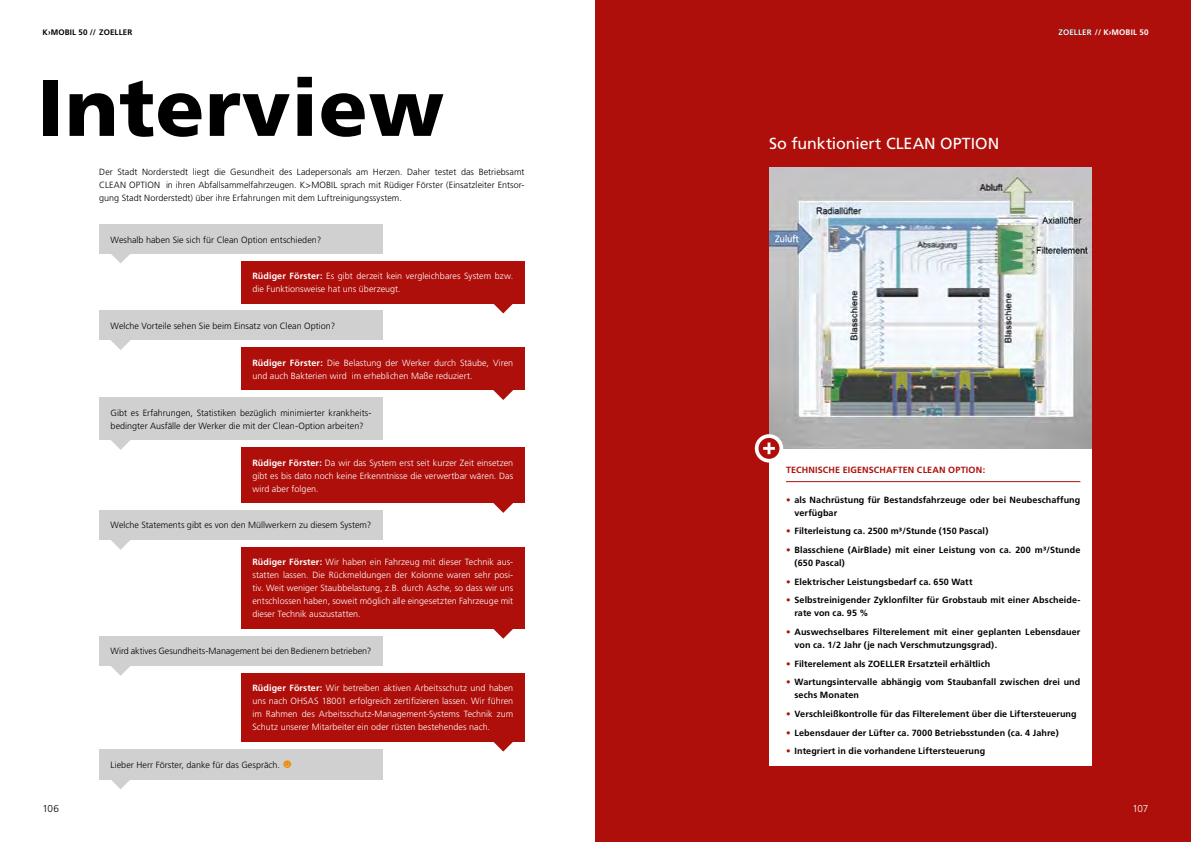
<style>
.page{position:relative;width:1191px;height:842px;background:#fff}
.page>*{position:absolute;margin:0;border:0;box-sizing:border-box;transform-origin:0 0}
.t1{font:900 80px "Frutiger";letter-spacing:.01em;color:#000}
.t2{font:16px "Frutiger";letter-spacing:-.005em;color:#fff}
.t3{font:300 10px "Frutiger";color:#000}
.t4{font:300 10px "Frutiger";color:#fff}
.t5{font:300 9px/13px "Frutiger";letter-spacing:.005em;color:#fff;text-align:justify}
.t6{font:700 9px/13px "Frutiger";letter-spacing:.01em;color:#000}
.t7{font:300 9px/13px "Frutiger";color:#000;text-align:justify}
.t8{font:700 9px "Frutiger";letter-spacing:.015em;color:#ae0f0a}
.t9{font:700 8px "Frutiger";letter-spacing:.02em;color:#000}
.t10{font:700 8px "Frutiger";letter-spacing:.02em;color:#fff}
.s1{color:#000}
.s2{font-weight:700}
.s3{color:#f18700}
.s4{color:#ae0f0a}
</style>
<div class="page">
<div style="left:595px;top:0;width:596px;height:842px;background:#ae0f0a"></div>
<div style="left:241px;top:261px;width:283px;height:42px;background:#ae0f0a"></div>
<svg style="left:493px;top:303px;width:20px;height:10px"></svg>
<div style="left:99px;top:636px;width:284px;height:30px;background:#d0d0d0"></div>
<svg style="left:111px;top:666px;width:19px;height:10px"></svg>
<svg style="left:111px;top:254px;width:19px;height:9px"></svg>
<div style="left:99px;top:224px;width:284px;height:30px;background:#d0d0d0"></div>
<svg style="left:111px;top:340px;width:20px;height:10px"></svg>
<div style="left:99px;top:311px;width:284px;height:29px;background:#d0d0d0"></div>
<svg style="left:111px;top:440px;width:19px;height:10px"></svg>
<div style="left:99px;top:397px;width:284px;height:43px;background:#d0d0d0"></div>
<svg style="left:111px;top:540px;width:19px;height:10px"></svg>
<div style="left:99px;top:510px;width:284px;height:30px;background:#d0d0d0"></div>
<div style="left:241px;top:347px;width:283px;height:43px;background:#ae0f0a"></div>
<svg style="left:493px;top:390px;width:20px;height:10px"></svg>
<div style="left:241px;top:447px;width:283px;height:56px;background:#ae0f0a"></div>
<svg style="left:493px;top:503px;width:20px;height:10px"></svg>
<div style="left:241px;top:547px;width:283px;height:82px;background:#ae0f0a"></div>
<svg style="left:493px;top:629px;width:20px;height:10px"></svg>
<div style="left:241px;top:673px;width:283px;height:69px;background:#ae0f0a"></div>
<svg style="left:493px;top:742px;width:20px;height:9px"></svg>
<div style="left:99px;top:749px;width:284px;height:30px;background:#d0d0d0"></div>
<svg style="left:111px;top:779px;width:20px;height:10px"></svg>
<img style="left:769px;top:167px;width:322px;height:282px">
<div style="left:769px;top:449px;width:322px;height:317px;background:#fff"></div>
<hr style="left:786px;top:481px;width:294px;height:1px;background:#ae0f0a">
<svg style="left:756px;top:436px;width:25px;height:25px"></svg>
<div style="left:755px;top:434px;width:28px;height:29px;border:4px solid #fff;border-radius:50%"></div>
<svg style="left:763px;top:442px;width:12px;height:12px"></svg>
<p class="t9" style="left:43px;top:27px;width:91px">K›MOBIL 50 // ZOELLER</p>
<p class="t10" style="left:1058px;top:27px;width:91px"><span class="s1">ZOELLER</span> // K›MOBIL 50</p>
<h1 class="t1" style="left:38px;top:60px;width:408px">Interview</h1>
<p class="t7" style="left:99px;top:165px;width:427px">Der Stadt Norderstedt liegt die Gesundheit des Ladepersonals am Herzen. Daher testet das Betriebsamt CLEAN OPTION in ihren Abfallsammelfahrzeugen. K&gt;MOBIL sprach mit Rüdiger Förster (Einsatzleiter Entsor&shy;gung Stadt Norderstedt) über ihre Erfahrungen mit dem Luftreinigungssystem.</p>
<p class="t7" style="left:111px;top:233px;width:212px">Weshalb haben Sie sich für Clean Option entschieden?</p>
<p class="t5" style="left:252px;top:269px;width:262px"><span class="s2">Rüdiger Förster:</span> Es gibt derzeit kein vergleichbares System bzw. die Funktionsweise hat uns überzeugt.</p>
<p class="t7" style="left:111px;top:319px;width:226px">Welche Vorteile sehen Sie beim Einsatz von Clean Option?</p>
<p class="t5" style="left:252px;top:356px;width:262px"><span class="s2">Rüdiger Förster:</span> Die Belastung der Werker durch Stäube, Viren und auch Bakterien wird im erheblichen Maße reduziert.</p>
<p class="t7" style="left:111px;top:406px;width:262px">Gibt es Erfahrungen, Statistiken bezüglich minimierter krankheits&shy;bedingter Ausfälle der Werker die mit der Clean-Option arbeiten?</p>
<p class="t5" style="left:252px;top:456px;width:262px"><span class="s2">Rüdiger Förster:</span> Da wir das System erst seit kurzer Zeit einsetzen gibt es bis dato noch keine Erkenntnisse die verwertbar wären. Das wird aber folgen.</p>
<p class="t7" style="left:111px;top:519px;width:262px">Welche Statements gibt es von den Müllwerkern zu diesem System?</p>
<p class="t5" style="left:252px;top:556px;width:262px"><span class="s2">Rüdiger Förster:</span> Wir haben ein Fahrzeug mit dieser Technik aus&shy;statten lassen. Die Rückmeldungen der Kolonne waren sehr posi&shy;tiv. Weit weniger Staubbelastung, z.B. durch Asche, so dass wir uns entschlossen haben, soweit möglich alle eingesetzten Fahrzeuge mit dieser Technik auszustatten.</p>
<p class="t7" style="left:111px;top:645px;width:262px">Wird aktives Gesundheits-Management bei den Bedienern betrieben?</p>
<p class="t5" style="left:252px;top:682px;width:262px"><span class="s2">Rüdiger Förster:</span> Wir betreiben aktiven Arbeitsschutz und haben uns nach OHSAS 18001 erfolgreich zertifizieren lassen. Wir führen im Rahmen des Arbeitsschutz-Management-Systems Technik zum Schutz unserer Mitarbeiter ein oder rüsten bestehendes nach.</p>
<p class="t7" style="left:111px;top:758px;width:184px">Lieber Herr Förster, danke für das Gespräch. <span class="s3">☻</span></p>
<h2 class="t2" style="left:769px;top:134px;width:232px">So funktioniert CLEAN OPTION</h2>
<p class="t8" style="left:786px;top:464px;width:201px">TECHNISCHE EIGENSCHAFTEN CLEAN OPTION:</p>
<p class="t6" style="left:794px;top:493px;width:287px;text-indent:-9px"><span class="s4">•</span> als Nachrüstung für Bestandsfahrzeuge oder bei Neubeschaffung verfügbar</p>
<p class="t6" style="left:786px;top:524px;width:204px"><span class="s4">•</span> Filterleistung ca. 2500 m³/Stunde (150 Pascal)</p>
<p class="t6" style="left:794px;top:543px;width:287px;text-indent:-9px"><span class="s4">•</span> Blasschiene (AirBlade) mit einer Leistung von ca. 200 m³/Stunde (650 Pascal)</p>
<p class="t6" style="left:786px;top:575px;width:188px"><span class="s4">•</span> Elektrischer Leistungsbedarf ca. 650 Watt</p>
<p class="t6" style="left:794px;top:593px;width:287px;text-indent:-9px"><span class="s4">•</span> Selbstreinigender Zyklonfilter für Grobstaub mit einer Abscheide&shy;rate von ca. 95 %</p>
<p class="t6" style="left:794px;top:625px;width:287px;text-indent:-9px"><span class="s4">•</span> Auswechselbares Filterelement mit einer geplanten Lebensdauer von ca. 1/2 Jahr (je nach Verschmutzungsgrad).</p>
<p class="t6" style="left:786px;top:657px;width:206px"><span class="s4">•</span> Filterelement als ZOELLER Ersatzteil erhältlich</p>
<p class="t6" style="left:794px;top:675px;width:287px;text-indent:-9px"><span class="s4">•</span> Wartungsintervalle abhängig vom Staubanfall zwischen drei und sechs Monaten</p>
<p class="t6" style="left:786px;top:707px;width:292px"><span class="s4">•</span> Verschleißkontrolle für das Filterelement über die Liftersteuerung</p>
<p class="t6" style="left:786px;top:726px;width:274px"><span class="s4">•</span> Lebensdauer der Lüfter ca. 7000 Betriebsstunden (ca. 4 Jahre)</p>
<p class="t6" style="left:786px;top:744px;width:201px"><span class="s4">•</span> Integriert in die vorhandene Liftersteuerung</p>
<p class="t3" style="left:43px;top:803px;width:18px">106</p>
<p class="t4" style="left:1132px;top:803px;width:17px">107</p>
</div>
